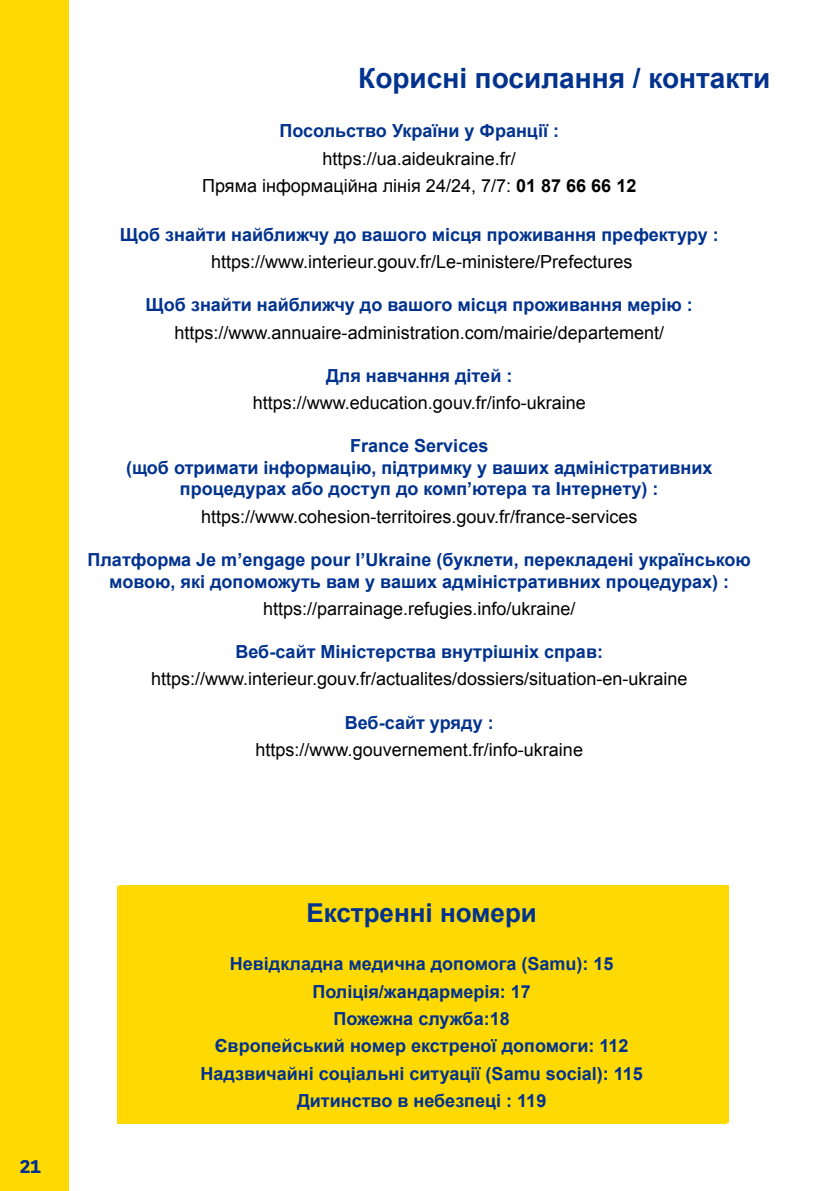
<style>
.page{position:relative;width:840px;height:1191px;background:#fff}
.page>*{position:absolute;margin:0;border:0;box-sizing:border-box;transform-origin:0 0}
.t1{font:700 28px "Arial";color:#00328e}
.t2{font:700 26px "Arial";color:#00328e}
.t3{font:700 18px/27.2px "Arial";color:#00328e;text-align:center}
.t4{font:18px/27.2px "Arial";color:#000;text-align:center}
.t5{font:700 18px "Marianne";color:#00328e}
.s1{font-weight:700}
</style>
<div class="page">
<div style="left:0;top:0;width:68px;height:1191px;background:#fed904"></div>
<div style="left:117px;top:886px;width:609px;height:237px;background:#fed904"></div>
<h1 class="t1" style="left:358px;top:60px;width:413px">Корисні посилання / контакти</h1>
<p class="t3" style="left:279px;top:118px;width:281px">Посольство України у Франції :</p>
<p class="t4" style="left:202px;top:145px;width:435px">https://ua.aideukraine.fr/<br>Пряма інформаційна лінія 24/24, 7/7: <span class="s1">01 87 66 66 12</span></p>
<p class="t3" style="left:120px;top:221px;width:600px">Щоб знайти найближчу до вашого місця проживання префектуру :</p>
<p class="t4" style="left:211px;top:248px;width:422px">https://www.interieur.gouv.fr/Le-ministere/Prefectures</p>
<p class="t3" style="left:145px;top:292px;width:548px">Щоб знайти найближчу до вашого місця проживання мерію :</p>
<p class="t4" style="left:174px;top:319px;width:491px">https://www.annuaire-administration.com/mairie/departement/</p>
<p class="t3" style="left:326px;top:362px;width:188px">Для навчання дітей :</p>
<p class="t4" style="left:252px;top:389px;width:334px">https://www.education.gouv.fr/info-ukraine</p>
<p class="t3" style="left:126px;top:436px;width:587px;line-height:21.6px">France Services<br>(щоб отримати інформацію, підтримку у ваших адміністративних процедурах або доступ до комп’ютера та Інтернету) :</p>
<p class="t4" style="left:201px;top:503px;width:437px">https://www.cohesion-territoires.gouv.fr/france-services</p>
<p class="t3" style="left:87px;top:549px;width:664px;line-height:21.6px">Платформа Je m’engage pour l’Ukraine (буклети, перекладені українською мовою, які допоможуть вам у ваших адміністративних процедурах) :</p>
<p class="t4" style="left:263px;top:595px;width:314px">https://parrainage.refugies.info/ukraine/</p>
<p class="t3" style="left:235px;top:639px;width:369px">Веб-сайт Міністерства внутрішніх справ:</p>
<p class="t4" style="left:151px;top:665px;width:537px">https://www.interieur.gouv.fr/actualites/dossiers/situation-en-ukraine</p>
<p class="t3" style="left:344px;top:709px;width:150px">Веб-сайт уряду :</p>
<p class="t4" style="left:255px;top:736px;width:329px">https://www.gouvernement.fr/info-ukraine</p>
<p class="t5" style="left:20px;top:1157px;width:23px">21</p>
<h2 class="t2" style="left:306px;top:895px;width:232px">Екстренні номери</h2>
<p class="t3" style="left:200px;top:951px;width:443px">Невідкладна медична допомога (Samu): 15<br>Поліція/жандармерія: 17<br>Пожежна служба:18<br>Європейський номер екстреної допомоги: 112<br>Надзвичайні соціальні ситуації (Samu social): 115<br>Дитинство в небезпеці : 119</p>
</div>
